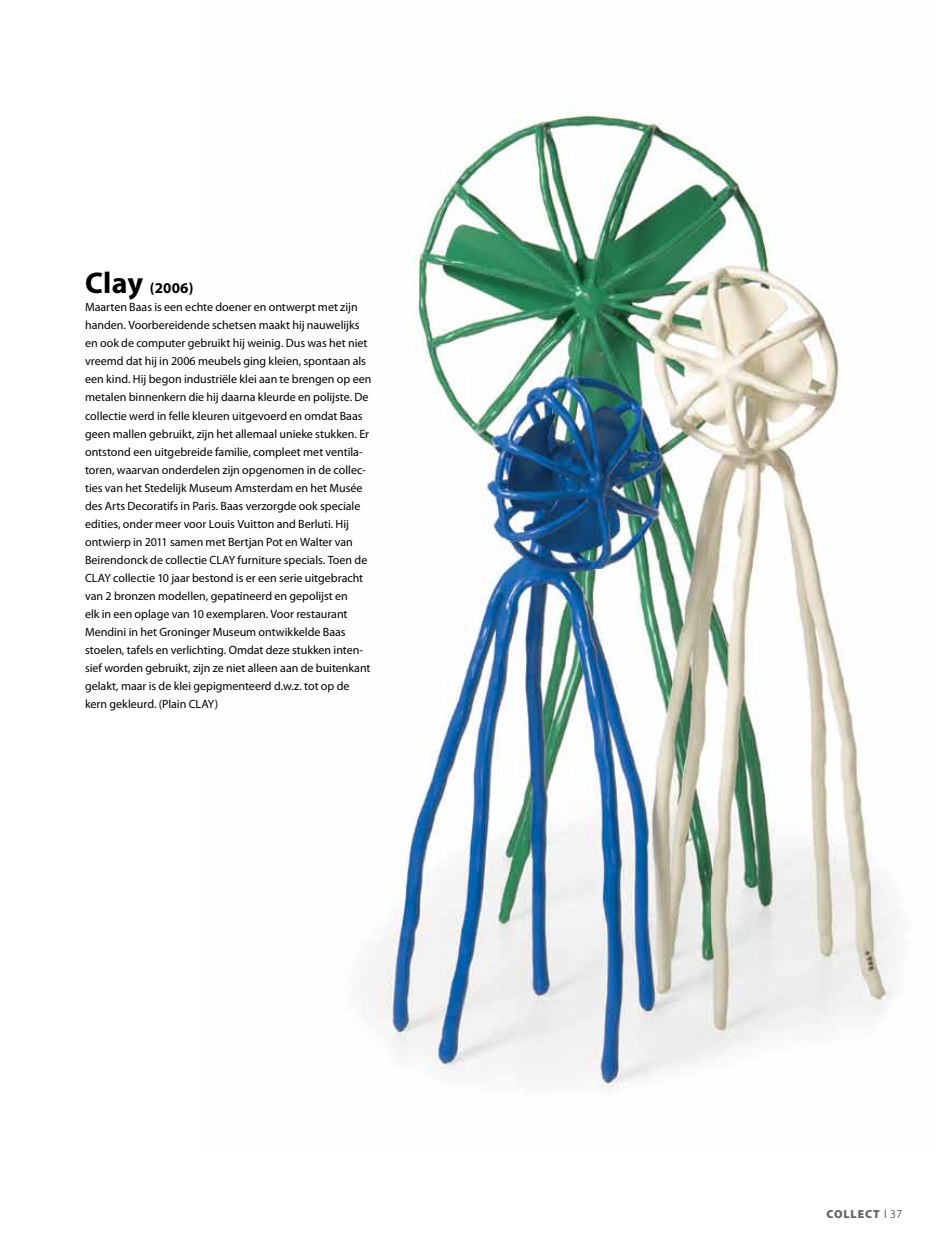
<style>
.page{position:relative;width:936px;height:1251px;background:#fff}
.page>*{position:absolute;margin:0;border:0;box-sizing:border-box;transform-origin:0 0}
.t1{font:700 15px "Myriad Pro";color:#000}
.t2{font:12px/18px "Myriad Pro";color:#000}
.t3{font:900 11.7px "Myriad Pro";letter-spacing:.08em;color:#636466}
.s1{font-size:30px}
.s2{font-weight:300;color:#000}
</style>
<div class="page">
<img style="left:376px;top:106px;width:521px;height:982px">
<p class="t1" style="left:85px;top:280px;width:110px"><span class="s1">Clay</span> (2006)</p>
<p class="t2" style="left:85px;top:298px;width:288px">Maarten Baas is een echte doener en ontwerpt met zijn handen. Voorbereidende schetsen maakt hij nauwelijks en ook de computer gebruikt hij weinig. Dus was het niet vreemd dat hij in 2006 meubels ging kleien, spontaan als een kind. Hij begon industriële klei aan te brengen op een metalen binnenkern die hij daarna kleurde en polijste. De collectie werd in felle kleuren uitgevoerd en omdat Baas geen mallen gebruikt, zijn het allemaal unieke stukken. Er ontstond een uitgebreide familie, compleet met ventila&shy;toren, waarvan onderdelen zijn opgenomen in de collec&shy;ties van het Stedelijk Museum Amsterdam en het Musée des Arts Decoratifs in Paris. Baas verzorgde ook speciale edities, onder meer voor Louis Vuitton and Berluti. Hij ontwierp in 2011 samen met Bertjan Pot en Walter van Beirendonck de collectie CLAY furniture specials. Toen de CLAY collectie 10 jaar bestond is er een serie uitgebracht van 2 bronzen modellen, gepatineerd en gepolijst en<br>elk in een oplage van 10 exemplaren. Voor restaurant Mendini in het Groninger Museum ontwikkelde Baas stoelen, tafels en verlichting. Omdat deze stukken inten&shy;sief worden gebruikt, zijn ze niet alleen aan de buitenkant gelakt, maar is de klei gepigmenteerd d.w.z. tot op de kern gekleurd. (Plain CLAY)</p>
<p class="t3" style="left:826px;top:1207px;width:77px">COLLECT <span class="s2">l 37</span></p>
</div>
